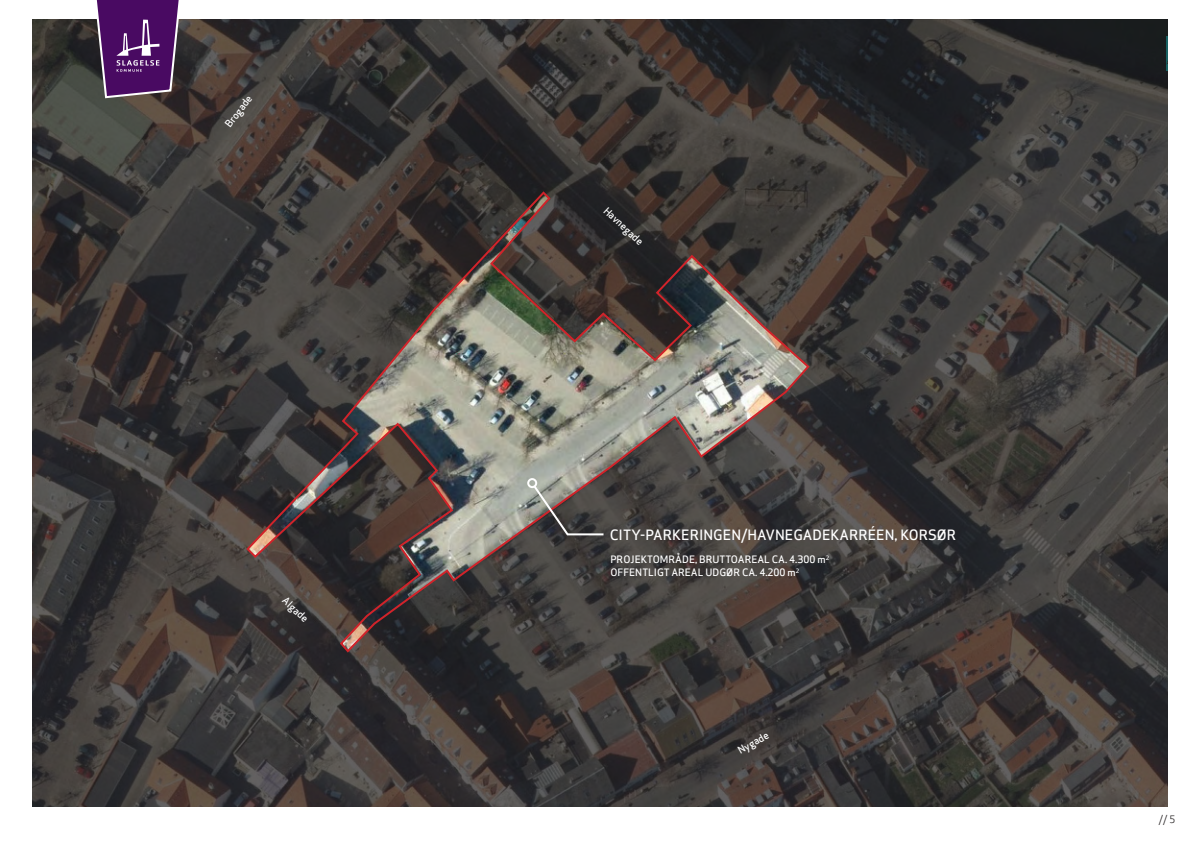
<style>
.page{position:relative;width:1191px;height:842px;background:#fff}
.page>*{position:absolute;margin:0;border:0;box-sizing:border-box;transform-origin:0 0}
.t1{font:13.9px "Apex Sans Medium T";color:#fff}
.t2{font:10px "Apex Sans Medium T";color:#fff}
.t3{font:10px "Apex Sans Book T";color:#231f20}
</style>
<div class="page">
<img style="left:32px;top:19px;width:1135px;height:787px">
<img style="left:1166px;top:36px;width:1px;height:35px">
<svg style="left:245px;top:190px;width:566px;height:464px"></svg>
<svg style="left:92px;top:0;width:92px;height:99px"></svg>
<svg style="left:532px;top:484px;width:73px;height:52px"></svg>
<div style="left:527px;top:478px;width:10px;height:10px;border:2px solid #fff;border-radius:50%"></div>
<p class="t2" style="left:222px;top:122px;width:39px;rotate:-53deg">Brogade</p>
<p class="t2" style="left:288px;top:594px;width:33px;rotate:43deg">Algade</p>
<p class="t2" style="left:610px;top:204px;width:51px;rotate:43deg">Havnegade</p>
<p class="t1" style="left:609px;top:526px;width:348px">CITY-PARKERINGEN/HAVNEGADEKARRÉEN, KORSØR</p>
<p class="t2" style="left:610px;top:553px;width:220px">PROJEKTOMRÅDE, BRUTTOAREAL CA. 4.300 m<sup>2</sup></p>
<p class="t2" style="left:610px;top:566px;width:190px">OFFENTLIGT AREAL UDGØR CA. 4.200 m<sup>2</sup></p>
<p class="t2" style="left:735px;top:745px;width:35px;rotate:-30deg">Nygade</p>
<p class="t3" style="left:1159px;top:812px;width:18px">// 5</p>
</div>
